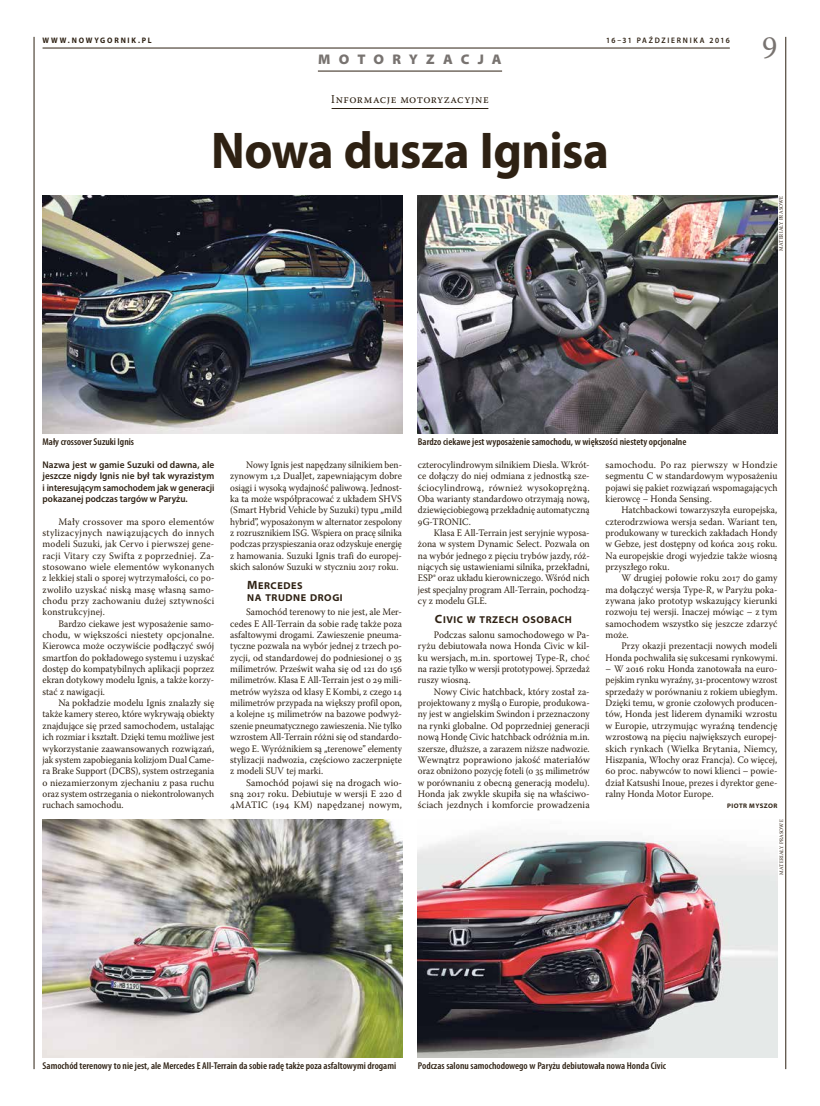
<style>
.page{position:relative;width:820px;height:1106px;background:#fff}
.page>*{position:absolute;margin:0;border:0;box-sizing:border-box;transform-origin:0 0}
.t1{font:700 52px "Myriad Pro";letter-spacing:-.01em;color:#2e2113;scale:.94 1}
.t2{font:32px "Warnock Pro";color:#787370;scale:.94 1}
.t3{font:900 semi-expanded 14px "Myriad Pro";letter-spacing:.615em;color:#787370;scale:.94 1}
.t4{font:12px "Warnock Pro";letter-spacing:.05em;color:#2e2113;scale:.94 1}
.t5{font:10px/12.3px "Myriad Pro Bold Semi Ext SC830";letter-spacing:.06em;color:#2e2113;scale:.94 1}
.t6{font:9.9px/11.3px "Warnock Pro";letter-spacing:.005em;color:#2e2113;text-align:justify;scale:.94 1}
.t7{font:9.9px/11.3px "Warnock Pro";letter-spacing:.005em;color:#2e2113;text-align:justify}
.t8{font:9.9px/11.3px "Warnock Pro";letter-spacing:.005em;color:#2e2113;text-align:justify;scale:.95 1}
.t9{font:9.9px/11.3px "Warnock Pro";letter-spacing:.005em;color:#2e2113;text-align:justify;scale:.92 1}
.t10{font:9.9px/11.3px "Warnock Pro";letter-spacing:.005em;color:#2e2113;text-align:justify;scale:.96 1}
.t11{font:600 condensed 9.9px "Myriad Pro";color:#2e2113;scale:1.04 1}
.t12{font:600 9.7px/11.3px "Myriad Pro";color:#2e2113;text-align:justify;scale:.96 1}
.t13{font:600 8px "Myriad Pro";letter-spacing:.23em;color:#2e2113;scale:.94 1}
.t14{font:700 8px "Myriad Pro";letter-spacing:.235em;color:#2e2113;scale:.94 1}
.t15{font:700 semi-expanded 6.6px "Myriad Pro";letter-spacing:.07em;color:#2e2113;scale:.94 1}
.t16{font:5.3px "Warnock Pro";letter-spacing:.025em;color:#2e2113;scale:.94 1}
.s1{font-size:12px}
</style>
<div class="page">
<hr style="left:34px;top:37px;width:1px;height:1032px;background:#2e2113">
<hr style="left:785px;top:37px;width:1px;height:1032px;background:#2e2113">
<hr style="left:43px;top:48px;width:686px;height:1px;background:#2e2113">
<hr style="left:318px;top:71px;width:184px;height:1px;background:#2e2113">
<hr style="left:331px;top:108px;width:157px;height:1px;background:#2e2113">
<img style="left:418px;top:835px;width:359px;height:222px">
<img style="left:43px;top:196px;width:359px;height:238px">
<img style="left:43px;top:819px;width:359px;height:238px">
<img style="left:418px;top:196px;width:359px;height:238px">
<p class="t14" style="left:43px;top:35px;width:117px">WWW.NOWYGORNIK.PL</p>
<h3 class="t3" style="left:318px;top:51px;width:196px">MOTORYZACJA</h3>
<p class="t13" style="left:606px;top:35px;width:133px">16–31 PAŹDZIERNIKA 2016</p>
<h2 class="t2" style="left:762px;top:28px;width:18px">9</h2>
<p class="t4" style="left:331px;top:92px;width:169px">Informacje motoryzacyjne</p>
<h1 class="t1" style="left:211px;top:117px;width:424px">Nowa dusza Ignisa</h1>
<p class="t16" style="left:777px;top:251px;width:60px;rotate:-90deg">MATERIAŁY PRASOWE</p>
<p class="t11" style="left:43px;top:436px;width:89px">Mały crossover Suzuki Ignis</p>
<p class="t11" style="left:418px;top:436px;width:259px">Bardzo ciekawe jest wyposażenie samochodu, w większości niestety opcjonalne</p>
<p class="t12" style="left:43px;top:459px;width:180px">Nazwa jest w gamie Suzuki od dawna, ale jeszcze nigdy Ignis nie był tak wyrazistym i interesującym samochodem jak w generacji pokazanej podczas targów w Paryżu.</p>
<p class="t7" style="left:43px;top:515px;width:173px;text-indent:16px">Mały crossover ma sporo elementów stylizacyjnych nawiązujących do innych modeli Suzuki, jak Cervo i pierwszej gene&shy;racji Vitary czy Swifta z poprzedniej. Za&shy;stosowano wiele elementów wykonanych z lekkiej stali o sporej wytrzymałości, co po&shy;zwoliło uzyskać niską masę własną samo&shy;chodu przy zachowaniu dużej sztywności konstrukcyjnej.</p>
<p class="t6" style="left:43px;top:617px;width:184px;text-indent:16px">Bardzo ciekawe jest wyposażenie samo&shy;chodu, w większości niestety opcjonalne.<br>Kierowca może oczywiście podłączyć swój smartfon do pokładowego systemu i uzyskać dostęp do kompatybilnych aplikacji poprzez ekran dotykowy modelu Ignis, a także korzy&shy;stać z nawigacji.</p>
<p class="t8" style="left:43px;top:697px;width:182px;text-indent:16px">Na pokładzie modelu Ignis znalazły się także kamery stereo, które wykrywają obiekty znajdujące się przed samochodem, ustalając ich rozmiar i kształt. Dzięki temu możliwe jest wykorzystanie zaawansowanych rozwiązań, jak system zapobiegania kolizjom Dual Came&shy;ra Brake Support (DCBS), system ostrzegania o niezamierzonym zjechaniu z pasa ruchu oraz system ostrzegania o niekontrolowanych ruchach samochodu.</p>
<p class="t9" style="left:230px;top:459px;width:188px;text-indent:16px">Nowy Ignis jest napędzany silnikiem ben&shy;zynowym 1,2 DualJet, zapewniającym dobre osiągi i wysoką wydajność paliwową. Jednost&shy;ka ta może współpracować z układem SHVS (Smart Hybrid Vehicle by Suzuki) typu „mild hybrid”, wyposażonym w alternator zespolony z rozrusznikiem ISG. Wspiera on pracę silnika podczas przyspieszania oraz odzyskuje energię z hamowania. Suzuki Ignis trafi do europej&shy;skich salonów Suzuki w styczniu 2017 roku.</p>
<p class="t5" style="left:247px;top:579px;width:103px"><span class="s1">M</span>ERCEDES<br>NA TRUDNE DROGI</p>
<p class="t6" style="left:230px;top:606px;width:184px;text-indent:16px">Samochód terenowy to nie jest, ale Mer&shy;cedes E All-Terrain da sobie radę także poza asfaltowymi drogami. Zawieszenie pneuma&shy;tyczne pozwala na wybór jednej z trzech po&shy;zycji, od standardowej do podniesionej o 35 milimetrów. Prześwit waha się od 121 do 156 milimetrów. Klasa E All-Terrain jest o 29 mili&shy;metrów wyższa od klasy E Kombi, z czego 14 milimetrów przypada na większy profil opon, a kolejne 15 milimetrów na bazowe podwyż&shy;szenie pneumatycznego zawieszenia. Nie tylko wzrostem All-Terrain różni się od standardo&shy;wego E. Wyróżnikiem są „terenowe” elementy stylizacji nadwozia, częściowo zaczerpnięte z modeli SUV tej marki.</p>
<p class="t7" style="left:230px;top:776px;width:173px;text-indent:16px">Samochód pojawi się na drogach wio&shy;sną 2017 roku. Debiutuje w wersji E 220 d 4MATIC (194 KM) napędzanej nowym,</p>
<p class="t6" style="left:418px;top:459px;width:184px">czterocylindrowym silnikiem Diesla. Wkrót&shy;ce dołączy do niej odmiana z jednostką sze&shy;ściocylindrową, również wysokoprężną.<br>Oba warianty standardowo otrzymają nową, dziewięciobiegową przekładnię automatyczną 9G-TRONIC.</p>
<p class="t6" style="left:418px;top:527px;width:184px;text-indent:16px">Klasa E All-Terrain jest seryjnie wyposa&shy;żona w system Dynamic Select. Pozwala on na wybór jednego z pięciu trybów jazdy, róż&shy;niących się ustawieniami silnika, przekładni, ESP® oraz układu kierowniczego. Wśród nich jest specjalny program All-Terrain, pochodzą&shy;cy z modelu GLE.</p>
<p class="t5" style="left:435px;top:613px;width:147px"><span class="s1">C</span>IVIC W TRZECH OSOBACH</p>
<p class="t8" style="left:418px;top:629px;width:182px;text-indent:16px">Podczas salonu samochodowego w Pa&shy;ryżu debiutowała nowa Honda Civic w kil&shy;ku wersjach, m.in. sportowej Type-R, choć na razie tylko w wersji prototypowej. Sprzedaż ruszy wiosną.</p>
<p class="t6" style="left:418px;top:685px;width:184px;text-indent:16px">Nowy Civic hatchback, który został za&shy;projektowany z myślą o Europie, produkowa&shy;ny jest w angielskim Swindon i przeznaczony na rynki globalne. Od poprzedniej generacji nową Hondę Civic hatchback odróżnia m.in. szersze, dłuższe, a zarazem niższe nadwozie.<br>Wewnątrz poprawiono jakość materiałów oraz obniżono pozycję foteli (o 35 milimetrów w porównaniu z obecną generacją modelu).<br>Honda jak zwykle skupiła się na właściwo&shy;ściach jezdnych i komforcie prowadzenia</p>
<p class="t7" style="left:605px;top:459px;width:173px">samochodu. Po raz pierwszy w Hondzie segmentu C w standardowym wyposażeniu pojawi się pakiet rozwiązań wspomagających kierowcę – Honda Sensing.</p>
<p class="t6" style="left:605px;top:504px;width:184px;text-indent:16px">Hatchbackowi towarzyszyła europejska, czterodrzwiowa wersja sedan. Wariant ten, produkowany w tureckich zakładach Hondy w Gebze, jest dostępny od końca 2015 roku.<br>Na europejskie drogi wyjedzie także wiosną przyszłego roku.</p>
<p class="t10" style="left:605px;top:572px;width:180px;text-indent:16px">W drugiej połowie roku 2017 do gamy ma dołączyć wersja Type-R, w Paryżu poka&shy;zywana jako prototyp wskazujący kierunki rozwoju tej wersji. Inaczej mówiąc – z tym samochodem wszystko się jeszcze zdarzyć może.</p>
<p class="t10" style="left:605px;top:640px;width:180px;text-align:right">Przy okazji prezentacji nowych modeli<br>Honda pochwaliła się sukcesami rynkowymi.</p>
<p class="t6" style="left:605px;top:663px;width:184px">– W 2016 roku Honda zanotowała na euro&shy;pejskim rynku wyraźny, 31-procentowy wzrost sprzedaży w porównaniu z rokiem ubiegłym.<br>Dzięki temu, w gronie czołowych producen&shy;tów, Honda jest liderem dynamiki wzrostu w Europie, utrzymując wyraźną tendencję wzrostową na pięciu największych europej&shy;skich rynkach (Wielka Brytania, Niemcy, Hiszpania, Włochy oraz Francja). Co więcej, 60 proc. nabywców to nowi klienci – powie&shy;dział Katsushi Inoue, prezes i dyrektor gene&shy;ralny Honda Motor Europe.</p>
<p class="t15" style="left:727px;top:802px;width:55px">PIOTR MYSZOR</p>
<p class="t16" style="left:778px;top:875px;width:60px;rotate:-90deg">MATERIAŁY PRASOWE</p>
<p class="t11" style="left:43px;top:1060px;width:341px">Samochód terenowy to nie jest, ale Mercedes E All-Terrain da sobie radę także poza asfaltowymi drogami</p>
<p class="t11" style="left:418px;top:1060px;width:240px">Podczas salonu samochodowego w Paryżu debiutowała nowa Honda Civic</p>
</div>
